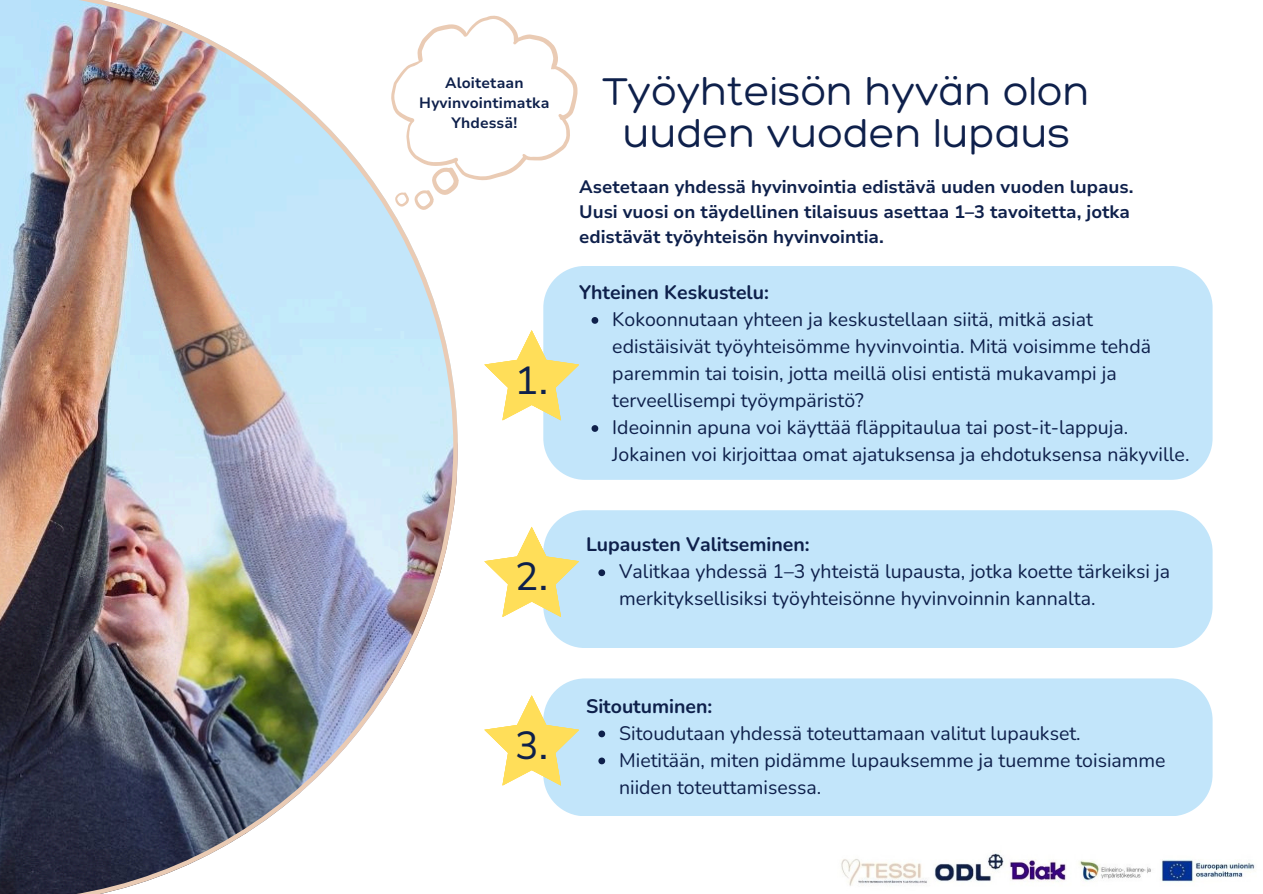
<style>
.page{position:relative;width:1263px;height:894px;background:#fff}
.page>*{position:absolute;margin:0;border:0;box-sizing:border-box;transform-origin:0 0}
.t1{font:300 42px/41.7px "Hero";color:#0e204b;text-align:center}
.t2{font:39px "Nunito Sans 10 pt";color:#0e204b}
.t3{font:19.5px/27px "Nunito";color:#0e204b}
.t4{font:700 19.5px "Nunito";color:#0e204b}
.t5{font:700 18px/24.8px "Nunito Sans 10 pt";color:#0e204b}
.t6{font:700 15px/20.2px "Nunito Sans 10 pt";letter-spacing:.01em;color:#0e204b;text-align:center}
</style>
<div class="page">
<img style="left:0;top:0;width:458px;height:893px">
<div style="left:543px;top:678px;width:669px;height:138px;background:#c2e5fa;border-radius:42px"></div>
<div style="left:543px;top:266px;width:669px;height:213px;background:#c2e5fa;border-radius:42px"></div>
<div style="left:543px;top:510px;width:669px;height:138px;background:#c2e5fa;border-radius:42px"></div>
<svg style="left:484px;top:330px;width:95px;height:90px"></svg>
<svg style="left:598px;top:730px;width:7px;height:7px"></svg>
<svg style="left:598px;top:757px;width:7px;height:7px"></svg>
<svg style="left:591px;top:317px;width:7px;height:7px"></svg>
<svg style="left:591px;top:425px;width:7px;height:7px"></svg>
<svg style="left:598px;top:569px;width:7px;height:7px"></svg>
<svg style="left:484px;top:526px;width:95px;height:90px"></svg>
<svg style="left:484px;top:695px;width:95px;height:90px"></svg>
<img style="left:841px;top:853px;width:414px;height:33px">
<svg style="left:391px;top:16px;width:187px;height:194px"></svg>
<p class="t6" style="left:419px;top:73px;width:132px">Aloitetaan<br>Hyvinvointimatka<br>Yhdessä!</p>
<h1 class="t2" style="left:515px;top:355px;width:34px">1.</h1>
<p class="t2" style="left:515px;top:550px;width:34px">2.</p>
<h2 class="t1" style="left:603px;top:69px;width:488px">Työyhteisön hyvän olon uuden vuoden lupaus</h2>
<h1 class="t5" style="left:579px;top:175px;width:556px">Asetetaan yhdessä hyvinvointia edistävä uuden vuoden lupaus.<br>Uusi vuosi on täydellinen tilaisuus asettaa 1–3 tavoitetta, jotka edistävät työyhteisön hyvinvointia.</h1>
<h2 class="t4" style="left:579px;top:279px;width:191px">Yhteinen Keskustelu:</h2>
<h2 class="t3" style="left:612px;top:306px;width:540px">Kokoonnutaan yhteen ja keskustellaan siitä, mitkä asiat edistäisivät työyhteisömme hyvinvointia. Mitä voisimme tehdä paremmin tai toisin, jotta meillä olisi entistä mukavampi ja terveellisempi työympäristö?</h2>
<p class="t3" style="left:612px;top:414px;width:579px">Ideoinnin apuna voi käyttää fläppitaulua tai post-it-lappuja.<br>Jokainen voi kirjoittaa omat ajatuksensa ja ehdotuksensa näkyville.</p>
<p class="t4" style="left:586px;top:531px;width:225px">Lupausten Valitseminen:</p>
<p class="t3" style="left:619px;top:558px;width:552px">Valitkaa yhdessä 1–3 yhteistä lupausta, jotka koette tärkeiksi ja merkityksellisiksi työyhteisönne hyvinvoinnin kannalta.</p>
<h1 class="t2" style="left:515px;top:719px;width:34px">3.</h1>
<p class="t4" style="left:586px;top:692px;width:128px">Sitoutuminen:</p>
<p class="t3" style="left:619px;top:719px;width:463px">Sitoudutaan yhdessä toteuttamaan valitut lupaukset.</p>
<h1 class="t3" style="left:619px;top:746px;width:548px">Mietitään, miten pidämme lupauksemme ja tuemme toisiamme niiden toteuttamisessa.</h1>
</div>
